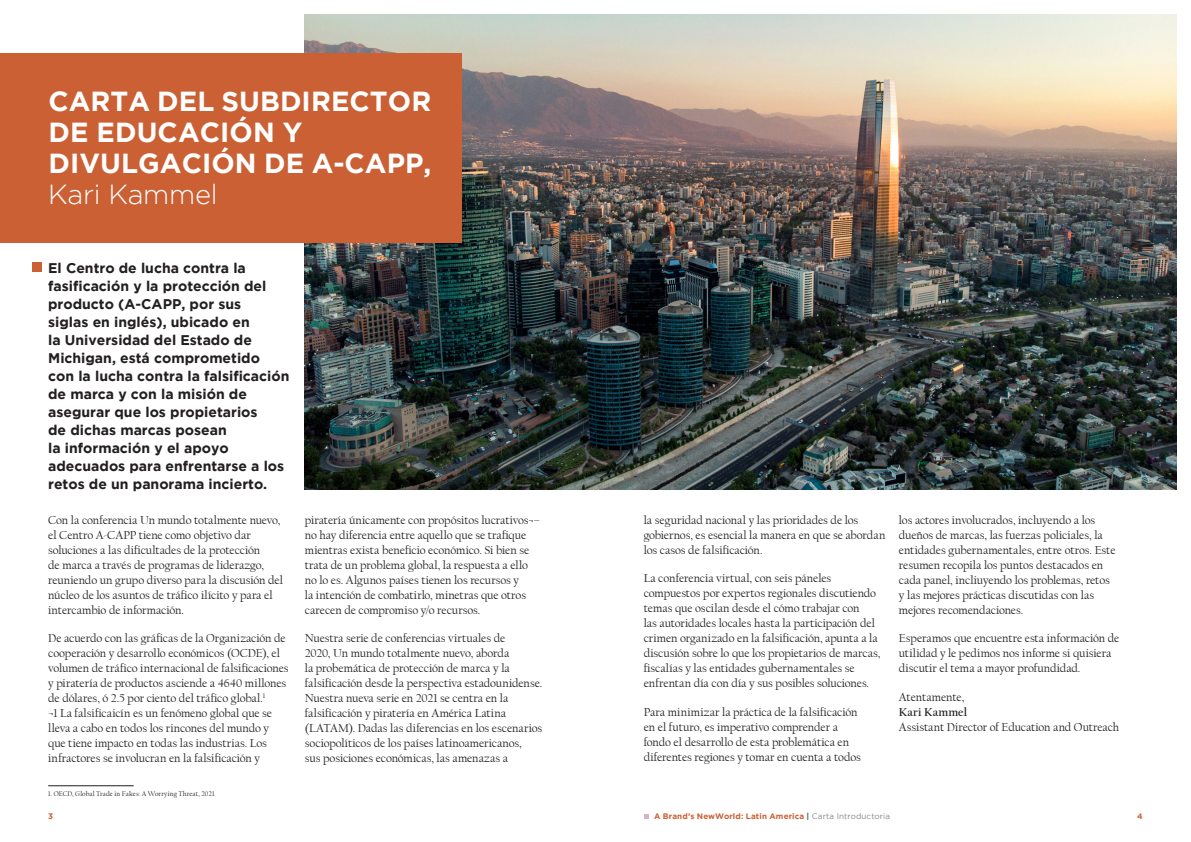
<style>
.page{position:relative;width:1191px;height:842px;background:#fff}
.page>*{position:absolute;margin:0;border:0;box-sizing:border-box;transform-origin:0 0}
.t1{font:700 27.5px/31px "Gotham";letter-spacing:.005em;color:#fff}
.t2{font:300 27.5px "Gotham";letter-spacing:-.01em;color:#fff}
.Intro_Body_Text__Got{font:700 14px/18px "Gotham";color:#231f20}
.Body_Text__Californi{font:12px/15px "Californian FB";letter-spacing:-.005em;color:#231f20}
._8_9_Content_Source{font:700 8px "Gotham";letter-spacing:.02em;color:#ca6033}
.footnote{font:7px "Californian FB";letter-spacing:.01em;color:#231f20}
.s1{font-weight:700}
.s2{color:#595959}
.s3{font-weight:400;color:#838688}
</style>
<div class="page">
<div style="left:32px;top:263px;width:10px;height:9px;background:#ca6033"></div>
<img style="left:305px;top:14px;width:871px;height:475px">
<div style="left:0;top:53px;width:462px;height:189px;background:#ca6033"></div>
<hr style="left:48px;top:785px;width:86px;height:1px;background:#231f20">
<svg style="left:644px;top:814px;width:4px;height:4px"></svg>
<h1 class="t1" style="left:48px;top:85px;width:384px">CARTA DEL SUBDIRECTOR<br>DE EDUCACIÓN Y<br>DIVULGACIÓN DE A-CAPP,</h1>
<h1 class="t2" style="left:48px;top:179px;width:171px">Kari Kammel</h1>
<p class="Intro_Body_Text__Got" style="left:48px;top:259px;width:243px">El Centro de lucha contra la fasificación y la protección del producto (A-CAPP, por sus<br>siglas en inglés), ubicado en<br>la Universidad del Estado de<br>Michigan, está comprometido con la lucha contra la falsificación de marca y con la misión de asegurar que los propietarios<br>de dichas marcas posean<br>la información y el apoyo adecuados para enfrentarse a los retos de un panorama incierto.</p>
<p class="Body_Text__Californi" style="left:48px;top:513px;width:236px">Con la conferencia Un mundo totalmente nuevo, el Centro A-CAPP tiene como objetivo dar soluciones a las dificultades de la protección<br>de marca a través de programas de liderazgo, reuniendo un grupo diverso para la discusión del núcleo de los asuntos de tráfico ilícito y para el intercambio de información.</p>
<p class="Body_Text__Californi" style="left:48px;top:631px;width:242px">De acuerdo con las gráficas de la Organización de cooperación y desarrollo económicos (OCDE), el volumen de tráfico internacional de falsificaciones y piratería de productos asciende a 4640 millones de dólares, ó 2.5 por ciento del tráfico global.<sup>1<br></sup>¬1 La falsificaicín es un fenómeno global que se lleva a cabo en todos los rincones del mundo y que tiene impacto en todas las industrias. Los infractores se involucran en la falsificación y</p>
<p class="Body_Text__Californi" style="left:305px;top:513px;width:236px">piratería únicamente con propósitos lucrativos¬– no hay diferencia entre aquello que se trafique mientras exista beneficio económico. Si bien se trata de un problema global, la respuesta a ello no lo es. Algunos países tienen los recursos y<br>la intención de combatirlo, minetras que otros carecen de compromiso y/o recursos.</p>
<p class="Body_Text__Californi" style="left:305px;top:631px;width:239px">Nuestra serie de conferencias virtuales de<br>2020, Un mundo totalmente nuevo, aborda<br>la probemática de protección de marca y la falsificación desde la perspectiva estadounidense.<br>Nuestra nueva serie en 2021 se centra en la falsificación y piratería en América Latina (LATAM). Dadas las diferencias en los escenarios sociopolíticos de los países latinoamericanos,<br>sus posiciones económicas, las amenazas a</p>
<p class="Body_Text__Californi" style="left:643px;top:513px;width:243px">la seguridad nacional y las prioridades de los gobiernos, es esencial la manera en que se abordan los casos de falsificación.</p>
<p class="Body_Text__Californi" style="left:643px;top:571px;width:238px">La conferencia virtual, con seis páneles compuestos por expertos regionales discutiendo temas que oscilan desde el cómo trabajar con<br>las autoridades locales hasta la participación del crimen organizado en la falsificación, apunta a la discusión sobre lo que los propietarios de marcas, fiscalías y las entidades gubernamentales se enfrentan día con día y sus posibles soluciones.</p>
<p class="Body_Text__Californi" style="left:643px;top:705px;width:219px">Para minimizar la práctica de la falsificación en el futuro, es imperativo comprender a fondo el desarrollo de esta problemática en diferentes regiones y tomar en cuenta a todos</p>
<p class="Body_Text__Californi" style="left:899px;top:513px;width:218px">los actores involucrados, incluyendo a los dueños de marcas, las fuerzas policiales, la entidades gubernamentales, entre otros. Este resumen recopila los puntos destacados en cada panel, incliuyendo los problemas, retos y las mejores prácticas discutidas con las mejores recomendaciones.</p>
<p class="Body_Text__Californi" style="left:899px;top:631px;width:222px">Esperamos que encuentre esta información de utilidad y le pedimos nos informe si quisiera discutir el tema a mayor profundidad.</p>
<p class="Body_Text__Californi" style="left:899px;top:690px;width:222px">Atentamente,<br><span class="s1">Kari Kammel<br></span>Assistant Director of Education and Outreach</p>
<p class="footnote" style="left:48px;top:790px;width:168px">1. OECD, Global Trade in Fakes: A Worrying Threat, 2021</p>
<p class="_8_9_Content_Source" style="left:48px;top:811px;width:6px">3</p>
<p class="_8_9_Content_Source" style="left:654px;top:811px;width:237px">A Brand’s NewWorld: Latin America <span class="s2">|</span> <span class="s3">Carta Introductoria</span></p>
<p class="_8_9_Content_Source" style="left:1137px;top:811px;width:7px">4</p>
</div>
